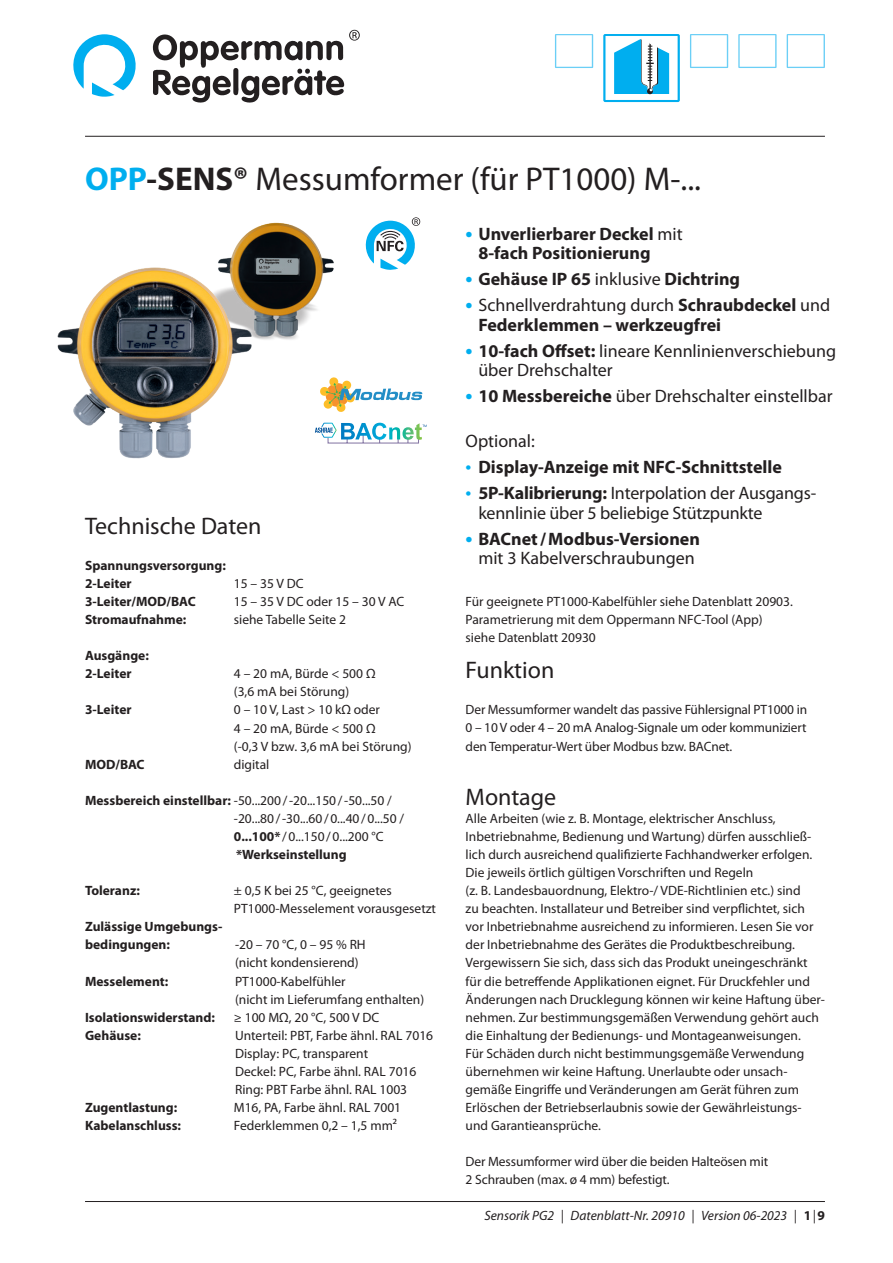
<style>
.page{position:relative;width:893px;height:1263px;background:#fff}
.page>*{position:absolute;margin:0;border:0;box-sizing:border-box;transform-origin:0 0}
.t1{font:33px "Myriad Pro";color:#231f20}
.t2{font:24px "Myriad Pro";color:#231f20}
.t3{font:18px/19.5px "Myriad Pro";color:#231f20}
.t4{font:700 18px/19.5px "Myriad Pro";color:#231f20}
.t5{font:13.5px/18.1px "Myriad Pro";color:#231f20}
.t6{font:700 13.5px/18.1px "Myriad Pro";color:#231f20}
.t7{font:italic 13.5px "Myriad Pro";color:#231f20}
.s1{font-weight:700;color:#00aeef}
.s2{font-weight:700}
.s3{font-size:21px;color:#00aeef}
.s4{font-weight:400}
.s5{font-weight:700;font-size:21px;color:#00aeef}
.s6{font-weight:400;font-size:21px;color:#00aeef}
.s7{font-weight:700;font-style:normal}
</style>
<div class="page">
<hr style="left:85px;top:136px;width:740px;height:1px;background:#231f20">
<svg style="left:73px;top:34px;width:63px;height:63px"></svg>
<svg style="left:153px;top:30px;width:207px;height:73px"></svg>
<svg style="left:690px;top:34px;width:38px;height:34px"></svg>
<svg style="left:555px;top:34px;width:38px;height:34px"></svg>
<svg style="left:738px;top:34px;width:39px;height:34px"></svg>
<svg style="left:787px;top:34px;width:38px;height:34px"></svg>
<svg style="left:603px;top:34px;width:77px;height:68px"></svg>
<div style="left:606px;top:36px;width:71px;height:63px;background:#fff"></div>
<svg style="left:614px;top:37px;width:59px;height:57px"></svg>
<hr style="left:85px;top:1201px;width:740px;height:1px;background:#231f20">
<svg style="left:315px;top:423px;width:112px;height:21px"></svg>
<svg style="left:320px;top:377px;width:102px;height:35px"></svg>
<img style="left:233px;top:222px;width:133px;height:118px">
<img style="left:57px;top:252px;width:221px;height:207px">
<svg style="left:366px;top:217px;width:54px;height:53px"></svg>
<h1 class="t1" style="left:85px;top:159px;width:617px"><span class="s1">OPP</span><span class="s2">-SENS®</span> Messumformer (für PT1000) M-...</h1>
<h3 class="t4" style="left:478px;top:224px;width:206px;text-indent:-13px"><span class="s3">•</span> Unverlierbarer Deckel <span class="s4">mit<br></span>8-fach Positionierung</h3>
<h3 class="t4" style="left:466px;top:269px;width:276px"><span class="s3">•</span> Gehäuse IP 65 <span class="s4">inklusive</span> Dichtring</h3>
<h3 class="t4" style="left:478px;top:295px;width:353px;text-indent:-13px"><span class="s3">•</span> <span class="s4">Schnellverdrahtung durch</span> Schraubdeckel <span class="s4">und<br></span>Federklemmen – werkzeugfrei</h3>
<h3 class="t3" style="left:478px;top:340px;width:359px;text-indent:-13px"><span class="s5">•</span> <span class="s2">10-fach Offset:</span> lineare Kennlinienverschiebung über Drehschalter</h3>
<h3 class="t3" style="left:466px;top:386px;width:368px"><span class="s5">•</span> <span class="s2">10 Messbereiche</span> über Drehschalter einstellbar</h3>
<h3 class="t3" style="left:466px;top:431px;width:71px">Optional:</h3>
<h3 class="t4" style="left:466px;top:457px;width:318px"><span class="s6">•</span> Display-Anzeige mit NFC-Schnittstelle</h3>
<h3 class="t3" style="left:478px;top:483px;width:339px;text-indent:-13px"><span class="s3">•</span> <span class="s2">5P-Kalibrierung:</span> Interpolation der Ausgangs&shy;kennlinie über 5 beliebige Stützpunkte</h3>
<h3 class="t3" style="left:466px;top:528px;width:236px;text-align:center"><span class="s5">•</span> <span class="s2">BACnet/Modbus-Versionen </span>mit 3 Kabelverschraubungen</h3>
<p class="t5" style="left:466px;top:592px;width:329px">Für geeignete PT1000-Kabelfühler siehe Datenblatt 20903.<br>Parametrierung mit dem Oppermann NFC-Tool (App) siehe Datenblatt 20930</p>
<h2 class="t2" style="left:85px;top:511px;width:178px">Technische Daten</h2>
<p class="t6" style="left:85px;top:556px;width:142px">Spannungsversorgung:<br>2-Leiter</p>
<p class="t5" style="left:234px;top:574px;width:71px">15 – 35 V DC</p>
<p class="t6" style="left:85px;top:592px;width:112px">3-Leiter/MOD/BAC</p>
<p class="t5" style="left:234px;top:592px;width:172px">15 – 35 V DC oder 15 – 30 V AC</p>
<p class="t6" style="left:85px;top:610px;width:103px">Stromaufnahme:</p>
<p class="t5" style="left:234px;top:610px;width:114px">siehe Tabelle Seite 2</p>
<p class="t6" style="left:85px;top:646px;width:65px">Ausgänge:<br>2-Leiter</p>
<h2 class="t2" style="left:466px;top:655px;width:90px">Funktion</h2>
<p class="t5" style="left:466px;top:701px;width:343px;text-align:justify">Der Messumformer wandelt das passive Fühlersignal PT1000 in 0 – 10 V oder 4 – 20 mA Analog-Signale um oder kommuniziert den Temperatur-Wert über Modbus bzw. BACnet.</p>
<h2 class="t2" style="left:466px;top:782px;width:92px">Montage</h2>
<p class="t5" style="left:466px;top:809px;width:361px">Alle Arbeiten (wie z. B. Montage, elektrischer Anschluss, Inbetriebnahme, Bedienung und Wartung) dürfen ausschließ&shy;lich durch ausreichend qualifizierte Fachhandwerker erfolgen.<br>Die jeweils örtlich gültigen Vorschriften und Regeln<br>(z. B. Landesbauordnung, Elektro-/ VDE-Richtlinien etc.) sind<br>zu beachten. Installateur und Betreiber sind verpflichtet, sich vor Inbetriebnahme ausreichend zu informieren. Lesen Sie vor der Inbetriebnahme des Gerätes die Produktbeschreibung.<br>Vergewissern Sie sich, dass sich das Produkt uneingeschränkt für die betreffende Applikationen eignet. Für Druckfehler und Änderungen nach Drucklegung können wir keine Haftung über&shy;nehmen. Zur bestimmungsgemäßen Verwendung gehört auch die Einhaltung der Bedienungs- und Montageanweisungen.<br>Für Schäden durch nicht bestimmungsgemäße Verwendung übernehmen wir keine Haftung. Unerlaubte oder unsach&shy;gemäße Eingriffe und Veränderungen am Gerät führen zum Erlöschen der Betriebserlaubnis sowie der Gewährleistungs&shy;und Garantieansprüche.</p>
<p class="t5" style="left:466px;top:1152px;width:304px">Der Messumformer wird über die beiden Halteösen mit<br>2 Schrauben (max. ø 4 mm) befestigt.</p>
<p class="t5" style="left:234px;top:664px;width:143px">4 – 20 mA, Bürde &lt; 500 Ω (3,6 mA bei Störung)</p>
<p class="t6" style="left:85px;top:700px;width:48px">3-Leiter</p>
<p class="t5" style="left:234px;top:701px;width:179px">0 – 10 V, Last &gt; 10 kΩ oder<br>4 – 20 mA, Bürde &lt; 500 Ω<br>(-0,3 V bzw. 3,6 mA bei Störung)</p>
<p class="t6" style="left:85px;top:755px;width:61px">MOD/BAC</p>
<p class="t5" style="left:234px;top:755px;width:37px">digital</p>
<p class="t5" style="left:234px;top:791px;width:172px;text-indent:-149px"><span class="s2">Messbereich einstellbar:</span> -50...200/-20...150/-50...50 / -20...80/-30...60/0...40/0...50 / <span class="s2">0...100*</span> /0...150/0...200 °C <span class="s2">*Werkseinstellung</span></p>
<p class="t6" style="left:85px;top:881px;width:56px">Toleranz:</p>
<p class="t5" style="left:234px;top:881px;width:204px">± 0,5 K bei 25 °C, geeignetes<br>PT1000-Messelement vorausgesetzt</p>
<p class="t6" style="left:85px;top:917px;width:139px">Zulässige Umgebungs&shy;bedingungen:</p>
<p class="t5" style="left:235px;top:935px;width:132px">-20 – 70 °C, 0 – 95 % RH (nicht kondensierend)</p>
<p class="t6" style="left:85px;top:971px;width:85px">Messelement:</p>
<p class="t5" style="left:235px;top:972px;width:191px">PT1000-Kabelfühler<br>(nicht im Lieferumfang enthalten)</p>
<p class="t6" style="left:85px;top:1008px;width:132px">Isolationswiderstand:</p>
<p class="t5" style="left:234px;top:1008px;width:147px">≥ 100 MΩ, 20 °C, 500 V DC</p>
<p class="t6" style="left:85px;top:1026px;width:57px">Gehäuse:</p>
<p class="t5" style="left:235px;top:1026px;width:200px">Unterteil: PBT, Farbe ähnl. RAL 7016<br>Display: PC, transparent<br>Deckel: PC, Farbe ähnl. RAL 7016<br>Ring: PBT Farbe ähnl. RAL 1003</p>
<p class="t6" style="left:85px;top:1098px;width:94px">Zugentlastung:</p>
<p class="t5" style="left:234px;top:1098px;width:169px">M16, PA, Farbe ähnl. RAL 7001</p>
<p class="t6" style="left:85px;top:1116px;width:98px">Kabelanschluss:</p>
<p class="t5" style="left:234px;top:1116px;width:165px">Federklemmen 0,2 – 1,5 mm²</p>
<p class="t7" style="left:484px;top:1207px;width:342px">Sensorik PG2 | Datenblatt-Nr. 20910 | Version 06-2023 | <span class="s7">1</span>|<span class="s7">9</span></p>
</div>
